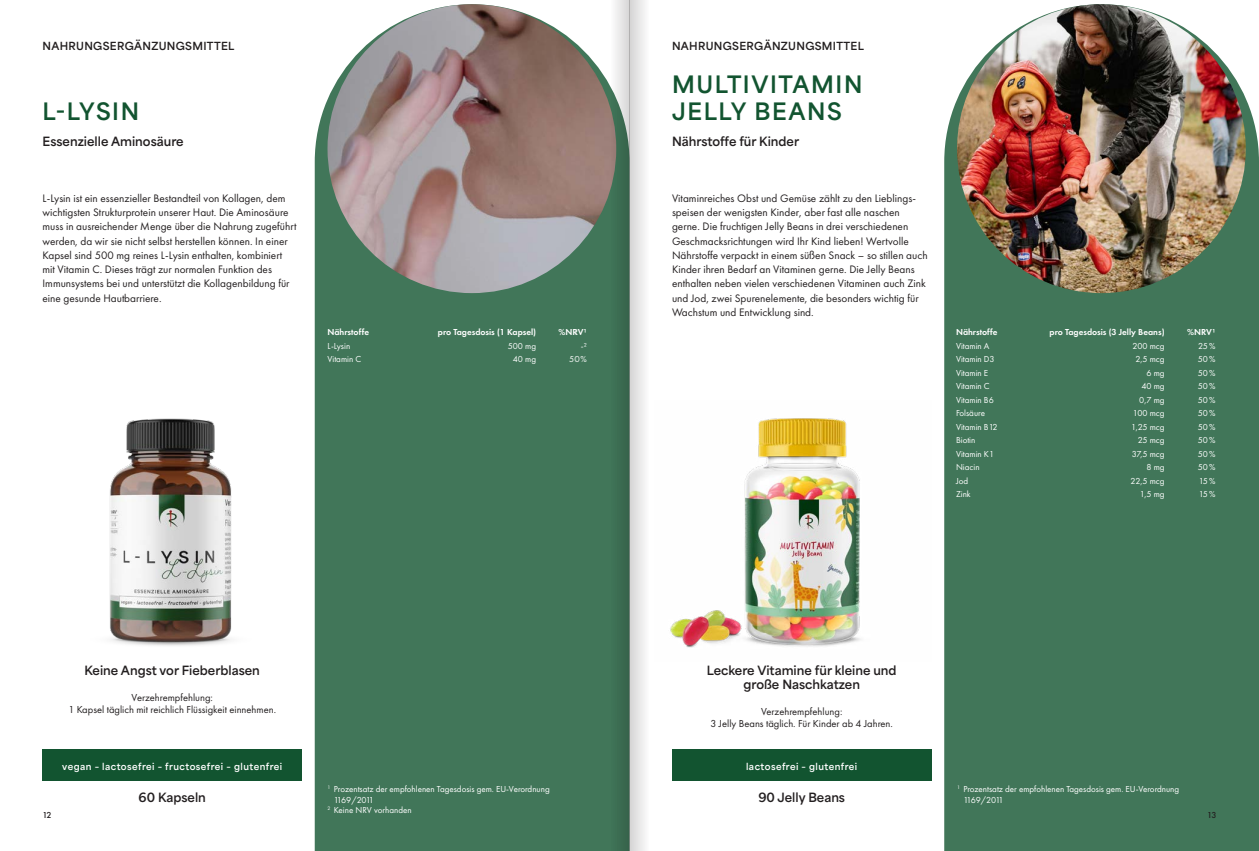
<style>
.page{position:relative;width:1259px;height:851px;background:#fff}
.page>*{position:absolute;margin:0;border:0;box-sizing:border-box;transform-origin:0 0}
.t1{font:700 22.5px/27px "Area Normal";letter-spacing:.07em;color:#125430}
.t2{font:700 12px/14.4px "Area Normal";color:#231f20;text-align:center}
.t3{font:11.25px/14.2px "Futura PT";color:#231f20}
.t4{font:10.5px/12px "Futura PT";color:#231f20;text-align:center}
.t5{font:700 10.5px "Area Normal";letter-spacing:.03em;color:#231f20}
.t6{font:9px/10.5px "Futura PT";color:#fff}
.t7{font:600 9px "Futura PT";color:#fff}
.t8{font:700 9px "Area Normal";letter-spacing:.05em;color:#fff}
.t9{font:9px "Futura PT";letter-spacing:-.1em;color:#fff}
.t10{font:500 9px "Futura PT";color:#231f20}
</style>
<div class="page">
<div style="left:315px;top:4px;width:261px;height:846px;background:#417659"></div>
<div style="left:944px;top:4px;width:315px;height:846px;background:#417659"></div>
<img style="left:327px;top:4px;width:289px;height:289px;border-radius:144px">
<img style="left:957px;top:4px;width:288px;height:289px;border-radius:144px">
<div style="left:43px;top:748px;width:259px;height:32px;background:#125430"></div>
<div style="left:672px;top:748px;width:259px;height:32px;background:#125430"></div>
<img style="left:109px;top:418px;width:123px;height:228px">
<img style="left:682px;top:418px;width:179px;height:230px">
<svg style="left:629px;top:0;width:53px;height:850px"></svg>
<svg style="left:576px;top:0;width:53px;height:850px;background:#5a7f68"></svg>
<p class="t5" style="left:43px;top:36px;width:193px">NAHRUNGSERGÄNZUNGSMITTEL</p>
<p class="t5" style="left:672px;top:36px;width:193px">NAHRUNGSERGÄNZUNGSMITTEL</p>
<h1 class="t1" style="left:43px;top:95px;width:98px">L-LYSIN</h1>
<p class="t2" style="left:43px;top:133px;width:143px">Essenzielle Aminosäure</p>
<p class="t3" style="left:43px;top:191px;width:255px">L-Lysin ist ein essenzieller Bestandteil von Kollagen, dem wichtigsten Strukturprotein unserer Haut. Die Aminosäure muss in ausreichender Menge über die Nahrung zugeführt werden, da wir sie nicht selbst herstellen können. In einer Kapsel sind 500 mg reines L-Lysin enthalten, kombiniert mit Vitamin C. Dieses trägt zur normalen Funktion des Immunsystems bei und unterstützt die Kollagenbildung für eine gesunde Hautbarriere.</p>
<p class="t7" style="left:327px;top:326px;width:43px">Nährstoffe</p>
<p class="t7" style="left:438px;top:326px;width:100px">pro Tagesdosis (1 Kapsel)</p>
<p class="t7" style="left:558px;top:326px;width:30px">%NRV¹</p>
<p class="t6" style="left:327px;top:340px;width:24px">L-Lysin</p>
<p class="t6" style="left:508px;top:340px;width:30px">500 mg</p>
<p class="t6" style="left:581px;top:340px;width:8px">-²</p>
<p class="t6" style="left:327px;top:354px;width:35px">Vitamin C</p>
<p class="t6" style="left:513px;top:354px;width:25px">40 mg</p>
<p class="t6" style="left:569px;top:354px;width:19px">50%</p>
<p class="t2" style="left:85px;top:661px;width:177px">Keine Angst vor Fieberblasen</p>
<p class="t4" style="left:68px;top:691px;width:209px">Verzehrempfehlung:<br>1 Kapsel täglich mit reichlich Flüssigkeit einnehmen.</p>
<p class="t8" style="left:62px;top:757px;width:222px">vegan – lactosefrei – fructosefrei – glutenfrei</p>
<h1 class="t1" style="left:672px;top:68px;width:192px">MULTIVITAMIN<br>JELLY BEANS</h1>
<p class="t2" style="left:672px;top:133px;width:129px">Nährstoffe für Kinder</p>
<p class="t3" style="left:672px;top:191px;width:257px">Vitaminreiches Obst und Gemüse zählt zu den Lieblings&shy;speisen der wenigsten Kinder, aber fast alle naschen gerne. Die fruchtigen Jelly Beans in drei verschiedenen Geschmacksrichtungen wird Ihr Kind lieben! Wertvolle Nährstoffe verpackt in einem süßen Snack – so stillen auch Kinder ihren Bedarf an Vitaminen gerne. Die Jelly Beans enthalten neben vielen verschiedenen Vitaminen auch Zink und Jod, zwei Spurenelemente, die besonders wichtig für Wachstum und Entwicklung sind.</p>
<p class="t7" style="left:956px;top:326px;width:43px">Nährstoffe</p>
<p class="t7" style="left:1049px;top:326px;width:116px">pro Tagesdosis (3 Jelly Beans)</p>
<p class="t7" style="left:1187px;top:326px;width:30px">%NRV¹</p>
<p class="t6" style="left:956px;top:340px;width:35px">Vitamin A</p>
<p class="t6" style="left:1132px;top:340px;width:34px">200 mcg</p>
<p class="t6" style="left:1198px;top:340px;width:19px">25%</p>
<p class="t6" style="left:956px;top:354px;width:40px">Vitamin D3</p>
<p class="t6" style="left:1135px;top:354px;width:31px">2,5 mcg</p>
<p class="t6" style="left:1197px;top:354px;width:19px">50%</p>
<p class="t6" style="left:956px;top:367px;width:34px">Vitamin E</p>
<p class="t6" style="left:1146px;top:367px;width:20px">6 mg</p>
<p class="t6" style="left:1197px;top:367px;width:19px">50%</p>
<p class="t6" style="left:956px;top:381px;width:35px">Vitamin C</p>
<p class="t6" style="left:1141px;top:381px;width:25px">40 mg</p>
<p class="t6" style="left:1197px;top:381px;width:19px">50%</p>
<p class="t6" style="left:956px;top:394px;width:39px">Vitamin B6</p>
<p class="t6" style="left:1139px;top:394px;width:27px">0,7 mg</p>
<p class="t6" style="left:1197px;top:394px;width:19px">50%</p>
<p class="t6" style="left:956px;top:408px;width:30px">Folsäure</p>
<p class="t6" style="left:1133px;top:408px;width:33px">100 mcg</p>
<p class="t6" style="left:1197px;top:408px;width:19px">50%</p>
<p class="t6" style="left:956px;top:421px;width:43px">Vitamin B12</p>
<p class="t6" style="left:1131px;top:421px;width:35px">1,25 mcg</p>
<p class="t6" style="left:1197px;top:421px;width:19px">50%</p>
<p class="t6" style="left:956px;top:435px;width:21px">Biotin</p>
<p class="t6" style="left:1137px;top:435px;width:28px">25 mcg</p>
<p class="t6" style="left:1197px;top:435px;width:19px">50%</p>
<p class="t6" style="left:956px;top:448px;width:40px">Vitamin K1</p>
<p class="t6" style="left:1132px;top:448px;width:34px">37,5 mcg</p>
<p class="t6" style="left:1197px;top:448px;width:19px">50%</p>
<p class="t6" style="left:956px;top:462px;width:25px">Niacin</p>
<p class="t6" style="left:1146px;top:462px;width:20px">8 mg</p>
<p class="t6" style="left:1197px;top:462px;width:19px">50%</p>
<p class="t6" style="left:956px;top:475px;width:14px">Jod</p>
<p class="t6" style="left:1130px;top:475px;width:35px">22,5 mcg</p>
<p class="t6" style="left:1198px;top:475px;width:18px">15%</p>
<p class="t6" style="left:956px;top:489px;width:16px">Zink</p>
<p class="t6" style="left:1140px;top:489px;width:26px">1,5 mg</p>
<p class="t6" style="left:1198px;top:489px;width:18px">15%</p>
<p class="t2" style="left:707px;top:661px;width:191px">Leckere Vitamine für kleine und große Naschkatzen</p>
<p class="t4" style="left:710px;top:705px;width:184px">Verzehrempfehlung:<br>3 Jelly Beans täglich. Für Kinder ab 4 Jahren.</p>
<p class="t8" style="left:746px;top:757px;width:113px">lactosefrei – glutenfrei</p>
<p class="t6" style="left:327px;top:783px;width:224px"><sup>1</sup> Prozentsatz der empfohlenen Tagesdosis gem. EU-Verordnung</p>
<p class="t9" style="left:334px;top:794px;width:42px">1169/2011</p>
<p class="t6" style="left:327px;top:804px;width:86px"><sup>2</sup> Keine NRV vorhanden</p>
<p class="t6" style="left:963px;top:783px;width:217px;text-indent:-6px"><sup>1</sup> Prozentsatz der empfohlenen Tagesdosis gem. EU-Verordnung<br>1169/2011</p>
<p class="t2" style="left:139px;top:789px;width:69px">60 Kapseln</p>
<p class="t2" style="left:758px;top:789px;width:88px">90 Jelly Beans</p>
<p class="t10" style="left:43px;top:809px;width:11px">12</p>
<p class="t10" style="left:1207px;top:809px;width:11px">13</p>
</div>
